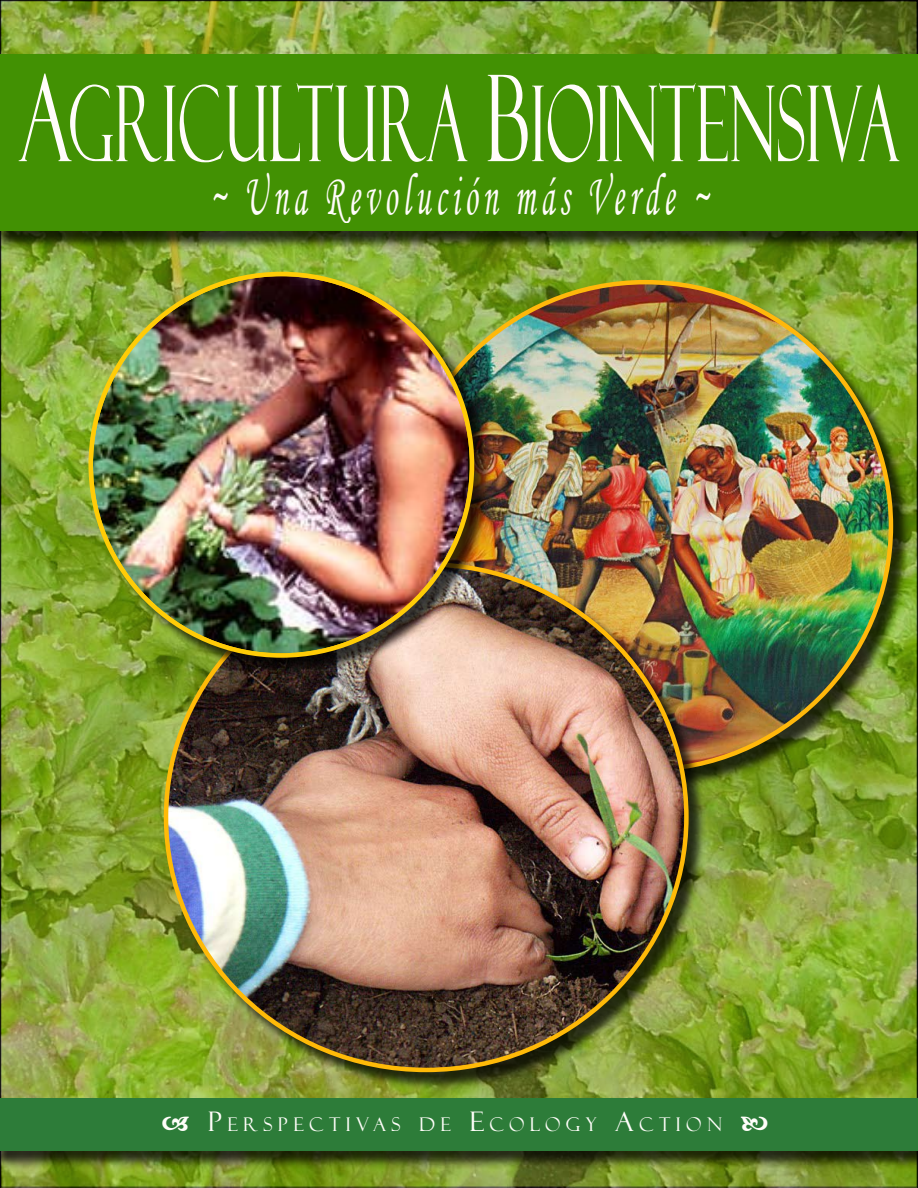
<style>
.page{position:relative;width:918px;height:1188px;background:#fff}
.page>*{position:absolute;margin:0;border:0;box-sizing:border-box;transform-origin:0 0}
.t1{font:105px "Felix Titling";color:#fffcfa;scale:.57 1}
.t2{font:60px "Monotype Corsiva";letter-spacing:.15em;color:#fffcfa;scale:.55 1}
.t3{font:18.9px "Felix Titling";letter-spacing:.285em;color:#fffefa}
.s1{font-size:120px}
.s2{font-size:27px}
</style>
<div class="page">
<img style="left:3px;top:3px;width:912px;height:1182px">
<div style="left:400px;top:282px;width:512px;height:508px;background:#000;opacity:.75"></div>
<img style="left:493px;top:282px;width:398px;height:488px">
<div style="left:166px;top:564px;width:541px;height:527px;background:#000;opacity:.75"></div>
<img style="left:166px;top:564px;width:520px;height:506px">
<div style="left:91px;top:274px;width:402px;height:402px;background:#000;opacity:.75"></div>
<img style="left:91px;top:274px;width:381px;height:381px">
<div style="left:0;top:56px;width:918px;height:193px;background:#000;opacity:.75"></div>
<div style="left:0;top:54px;width:918px;height:177px;background:#429103"></div>
<div style="left:0;top:1100px;width:918px;height:69px;background:#000;opacity:.75"></div>
<div style="left:0;top:1098px;width:918px;height:52px;background:#2d7c39"></div>
<h1 class="t1" style="left:18px;top:64px;width:1548px"><span class="s1">A</span>GRICULTURA <span class="s1">B</span>IOINTENSIVA</h1>
<h2 class="t2" style="left:209px;top:159px;width:910px">~ Una Revolución más Verde ~</h2>
<p class="t3" style="left:208px;top:1114px;width:516px"><span class="s2">P</span>ERSPECTIVAS DE <span class="s2">E</span>COLOGY <span class="s2">A</span>CTION</p>
</div>
